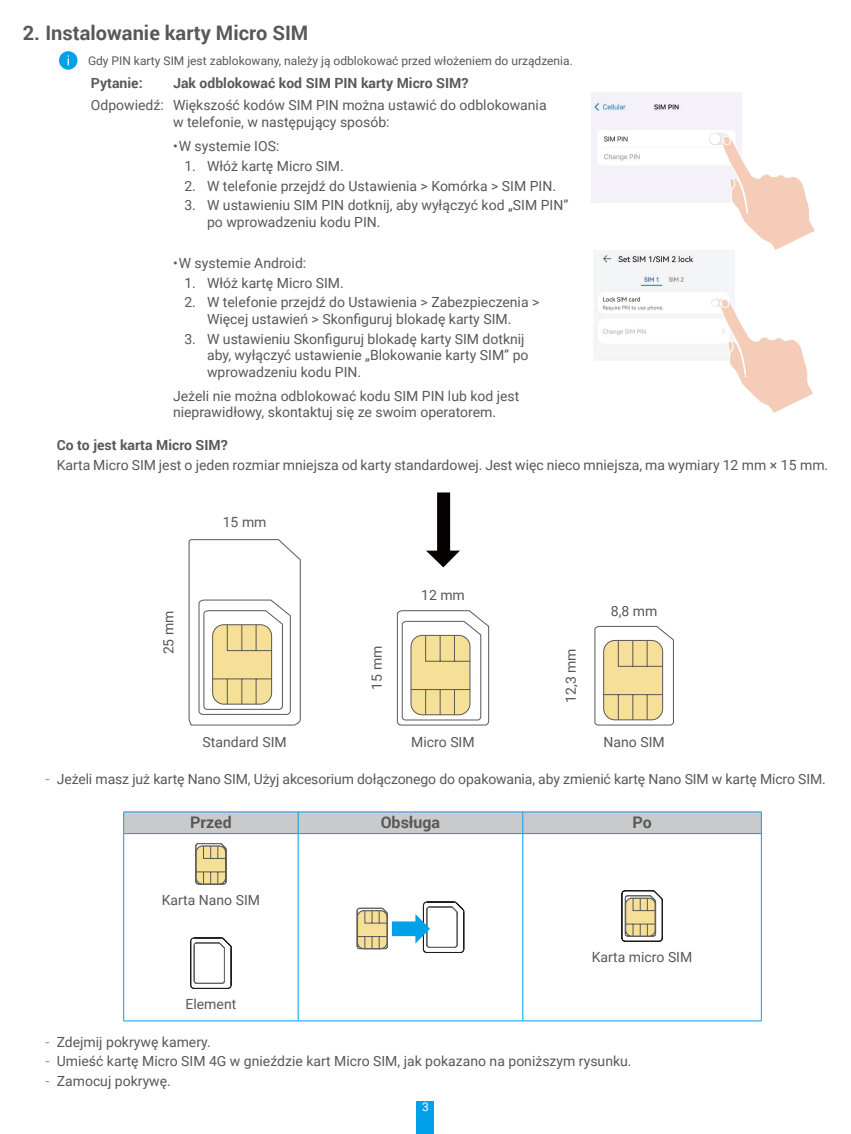
<style>
.page{position:relative;width:851px;height:1134px;background:#fff}
.page>*{position:absolute;margin:0;border:0;box-sizing:border-box;transform-origin:0 0}
.t1{font:700 20px "Roboto";color:#595857}
.t2{font:700 16px "Roboto";color:#595857}
.t3{font:14px/16.8px "Roboto";color:#595857}
.t4{font:700 14px "Roboto";color:#595857}
.t5{font:12px "Roboto";color:#595857}
.t6{font:12px "Roboto";color:#fff}
.s1{font-weight:300}
</style>
<div class="page">
<div style="left:417px;top:1101px;width:17px;height:33px;background:#00a1e9"></div>
<div style="left:59px;top:51px;width:18px;height:19px;background:#00a1e9;border-radius:50%"></div>
<img style="left:591px;top:92px;width:150px;height:111px">
<svg style="left:721px;top:135px;width:94px;height:116px"></svg>
<img style="left:593px;top:250px;width:141px;height:110px">
<svg style="left:719px;top:298px;width:94px;height:115px"></svg>
<svg style="left:426px;top:492px;width:34px;height:75px"></svg>
<svg style="left:397px;top:610px;width:92px;height:115px"></svg>
<svg style="left:594px;top:626px;width:79px;height:99px"></svg>
<svg style="left:188px;top:539px;width:113px;height:186px"></svg>
<hr style="left:123px;top:811px;width:175px;height:1px;background:#00a1e9">
<hr style="left:298px;top:811px;width:224px;height:1px;background:#00a1e9">
<hr style="left:522px;top:811px;width:239px;height:1px;background:#00a1e9">
<div style="left:123px;top:812px;width:638px;height:21px;background:#c9cacb"></div>
<hr style="left:123px;top:833px;width:175px;height:1px;background:#00a1e9">
<hr style="left:123px;top:834px;width:1px;height:187px;background:#00a1e9">
<hr style="left:298px;top:833px;width:224px;height:1px;background:#00a1e9">
<hr style="left:298px;top:834px;width:1px;height:187px;background:#00a1e9">
<hr style="left:522px;top:833px;width:239px;height:1px;background:#00a1e9">
<hr style="left:522px;top:834px;width:1px;height:187px;background:#00a1e9">
<hr style="left:760px;top:834px;width:1px;height:187px;background:#00a1e9">
<hr style="left:123px;top:1020px;width:175px;height:1px;background:#00a1e9">
<hr style="left:298px;top:1020px;width:224px;height:1px;background:#00a1e9">
<hr style="left:522px;top:1020px;width:239px;height:1px;background:#00a1e9">
<svg style="left:195px;top:843px;width:31px;height:41px"></svg>
<svg style="left:190px;top:937px;width:41px;height:52px"></svg>
<svg style="left:356px;top:901px;width:108px;height:52px"></svg>
<svg style="left:621px;top:890px;width:41px;height:52px"></svg>
<h1 class="t1" style="left:23px;top:19px;width:287px">2. Instalowanie karty Micro SIM</h1>
<p class="t5" style="left:88px;top:53px;width:486px">Gdy PIN karty SIM jest zablokowany, należy ją odblokować przed włożeniem do urządzenia.</p>
<p class="t4" style="left:91px;top:73px;width:53px">Pytanie:</p>
<p class="t4" style="left:173px;top:73px;width:297px">Jak odblokować kod SIM PIN karty Micro SIM?</p>
<p class="t3" style="left:173px;top:96px;width:375px;text-indent:-82px">Odpowiedź: Większość kodów SIM PIN można ustawić do odblokowania w telefonie, w następujący sposób:</p>
<p class="t3" style="left:173px;top:137px;width:108px">•W systemie IOS:</p>
<p class="t3" style="left:184px;top:157px;width:161px">1. Włóż kartę Micro SIM.</p>
<p class="t3" style="left:184px;top:177px;width:373px">2. W telefonie przejdź do Ustawienia &gt; Komórka &gt; SIM PIN.</p>
<p class="t3" style="left:207px;top:196px;width:363px;text-indent:-23px">3. W ustawieniu SIM PIN dotknij, aby wyłączyć kod „SIM PIN” po wprowadzeniu kodu PIN.</p>
<p class="t3" style="left:173px;top:254px;width:135px">•W systemie Android:</p>
<p class="t3" style="left:184px;top:274px;width:161px">1. Włóż kartę Micro SIM.</p>
<p class="t3" style="left:184px;top:293px;width:356px;text-align:center">2. W telefonie przejdź do Ustawienia &gt; Zabezpieczenia &gt;<br>Więcej ustawień &gt; Skonfiguruj blokadę karty SIM.</p>
<p class="t3" style="left:207px;top:330px;width:323px;text-indent:-23px">3. W ustawieniu Skonfiguruj blokadę karty SIM dotknij aby, wyłączyć ustawienie „Blokowanie karty SIM” po wprowadzeniu kodu PIN.</p>
<p class="t3" style="left:173px;top:387px;width:348px">Jeżeli nie można odblokować kodu SIM PIN lub kod jest nieprawidłowy, skontaktuj się ze swoim operatorem.</p>
<p class="t4" style="left:57px;top:435px;width:173px">Co to jest karta Micro SIM?</p>
<p class="t3" style="left:57px;top:456px;width:773px">Karta Micro SIM jest o jeden rozmiar mniejsza od karty standardowej. Jest więc nieco mniejsza, ma wymiary 12 mm × 15 mm.</p>
<p class="t3" style="left:160px;top:654px;width:45px;rotate:-90deg">25 mm</p>
<p class="t3" style="left:223px;top:513px;width:45px">15 mm</p>
<p class="t3" style="left:368px;top:690px;width:45px;rotate:-90deg">15 mm</p>
<p class="t3" style="left:421px;top:586px;width:45px">12 mm</p>
<p class="t3" style="left:561px;top:703px;width:56px;rotate:-90deg">12,3 mm</p>
<p class="t3" style="left:611px;top:602px;width:48px">8,8 mm</p>
<p class="t3" style="left:202px;top:733px;width:86px">Standard SIM</p>
<p class="t3" style="left:411px;top:733px;width:65px">Micro SIM</p>
<p class="t3" style="left:603px;top:733px;width:63px">Nano SIM</p>
<p class="t3" style="left:45px;top:770px;width:781px"><span class="s1">-</span> Jeżeli masz już kartę Nano SIM, Użyj akcesorium dołączonego do opakowania, aby zmienić kartę Nano SIM w kartę Micro SIM.</p>
<p class="t2" style="left:190px;top:811px;width:43px">Przed</p>
<p class="t2" style="left:380px;top:811px;width:61px">Obsługa</p>
<p class="t2" style="left:632px;top:811px;width:21px">Po</p>
<p class="t3" style="left:162px;top:891px;width:100px">Karta Nano SIM</p>
<p class="t3" style="left:185px;top:995px;width:52px">Element</p>
<p class="t3" style="left:591px;top:948px;width:102px">Karta micro SIM</p>
<p class="t3" style="left:45px;top:1032px;width:167px"><span class="s1">-</span> Zdejmij pokrywę kamery.</p>
<p class="t3" style="left:45px;top:1052px;width:587px"><span class="s1">-</span> Umieść kartę Micro SIM 4G w gnieździe kart Micro SIM, jak pokazano na poniższym rysunku.</p>
<p class="t3" style="left:45px;top:1072px;width:127px"><span class="s1">-</span> Zamocuj pokrywę.</p>
<p class="t6" style="left:422px;top:1099px;width:8px">3</p>
</div>
